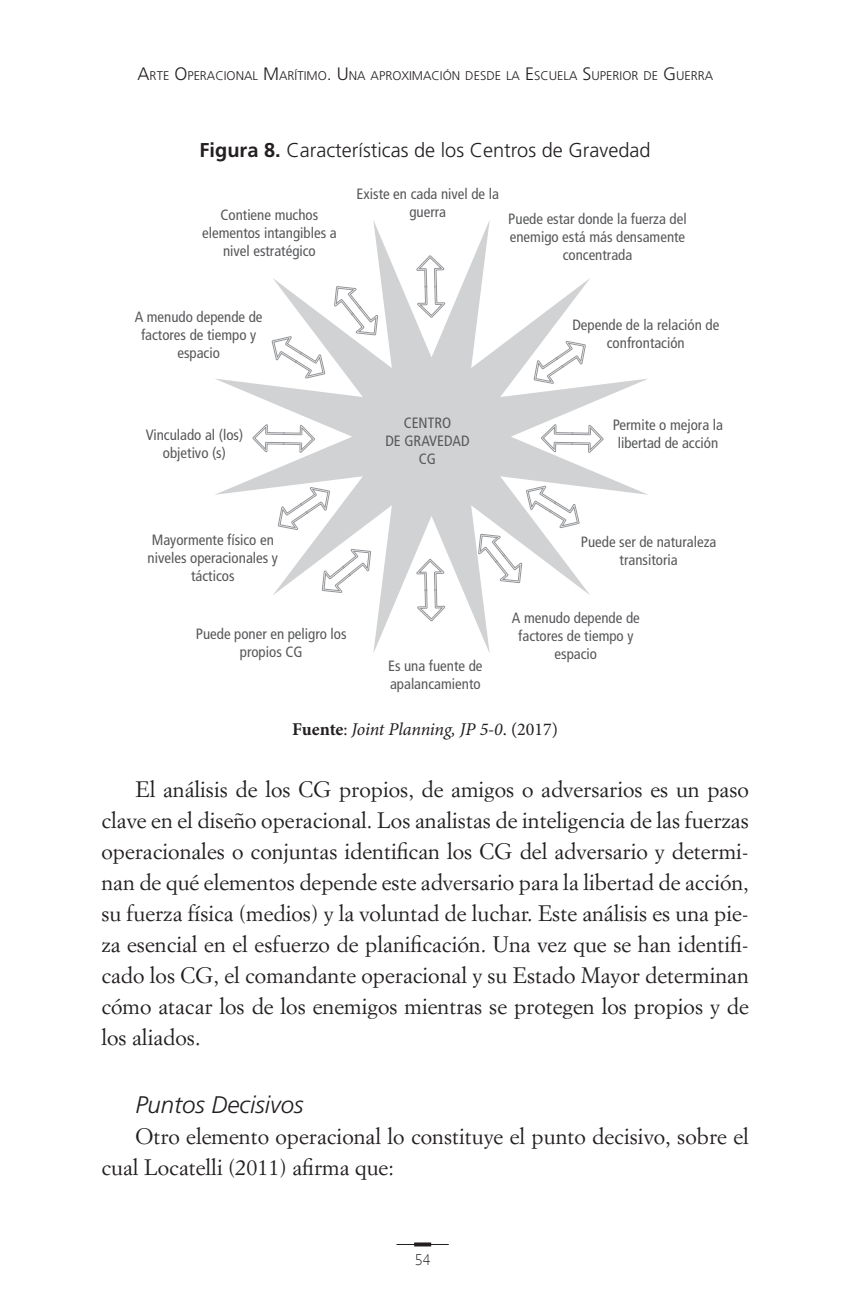
<style>
.page{position:relative;width:851px;height:1304px;background:#fff}
.page>*{position:absolute;margin:0;border:0;box-sizing:border-box;transform-origin:0 0}
.t1{font:italic 300 24px "Frutiger";color:#231f20}
.t2{font:22px/31px "Simoncini Garamond Std";color:#231f20;text-align:justify}
.t3{font:300 20px "Frutiger";color:#231f20}
.t4{font:italic 18px "Minion Pro";letter-spacing:-.015em;color:#231f20}
.t5{font:200 16px "Seravek";color:#231f20}
.t6{font:condensed 15px/17.8px "Frutiger";color:#57585a;text-align:center}
.t7{font:300 12.6px "Frutiger";color:#231f20}
.s1{font-size:18px}
.s2{font-weight:700}
.s3{font-weight:700;font-style:normal}
.s4{font-style:normal}
</style>
<div class="page">
<hr style="left:396px;top:1244px;width:52px;height:1px;background:#231f20">
<svg style="left:414px;top:1242px;width:17px;height:4px"></svg>
<svg style="left:215px;top:220px;width:433px;height:433px"></svg>
<svg style="left:416px;top:220px;width:29px;height:162px"></svg>
<svg style="left:416px;top:494px;width:29px;height:159px"></svg>
<svg style="left:477px;top:314px;width:127px;height:269px"></svg>
<svg style="left:251px;top:287px;width:127px;height:307px"></svg>
<p class="t7" style="left:138px;top:69px;width:577px"><span class="s1">A</span>RTE <span class="s1">O</span>PERACIONAL <span class="s1">M</span>ARÍTIMO<span class="s1">. U</span>NA APROXIMACIÓN DESDE LA <span class="s1">E</span>SCUELA <span class="s1">S</span>UPERIOR DE <span class="s1">G</span>UERRA</p>
<p class="t3" style="left:199px;top:139px;width:452px"><span class="s2">Figura 8.</span> Características de los Centros de Gravedad</p>
<p class="t6" style="left:202px;top:206px;width:136px">Contiene muchos elementos intangibles a nivel estratégico</p>
<p class="t6" style="left:135px;top:308px;width:129px">A menudo depende de factores de tiempo y espacio</p>
<p class="t6" style="left:356px;top:185px;width:144px">Existe en cada nivel de la guerra</p>
<p class="t6" style="left:508px;top:210px;width:180px">Puede estar donde la fuerza del enemigo está más densamente concentrada</p>
<p class="t6" style="left:572px;top:316px;width:148px">Depende de la relación de confrontación</p>
<p class="t6" style="left:146px;top:426px;width:99px">Vinculado al (los) objetivo (s)</p>
<p class="t6" style="left:385px;top:414px;width:86px">CENTRO<br>DE GRAVEDAD<br>CG</p>
<p class="t6" style="left:612px;top:416px;width:112px">Permite o mejora la libertad de acción</p>
<p class="t6" style="left:148px;top:531px;width:132px">Mayormente físico en niveles operacionales y tácticos</p>
<p class="t6" style="left:196px;top:625px;width:152px">Puede poner en peligro los propios CG</p>
<p class="t6" style="left:388px;top:657px;width:96px;text-align:left">Es una fuente de apalancamiento</p>
<p class="t6" style="left:580px;top:533px;width:137px">Puede ser de naturaleza transitoria</p>
<p class="t6" style="left:512px;top:609px;width:129px">A menudo depende de factores de tiempo y espacio</p>
<p class="t4" style="left:292px;top:719px;width:267px"><span class="s3">Fuente</span><span class="s4">:</span> Joint Planning, JP 5-0<span class="s4">. (2017)</span></p>
<p class="t2" style="left:101px;top:774px;width:649px;text-indent:34px">El análisis de los CG propios, de amigos o adversarios es un paso clave en el diseño operacional. Los analistas de inteligencia de las fuerzas operacionales o conjuntas identifican los CG del adversario y determi&shy;nan de qué elementos depende este adversario para la libertad de acción, su fuerza física (medios) y la voluntad de luchar. Este análisis es una pie&shy;za esencial en el esfuerzo de planificación. Una vez que se han identifi&shy;cado los CG, el comandante operacional y su Estado Mayor determinan cómo atacar los de los enemigos mientras se protegen los propios y de los aliados.</p>
<p class="t1" style="left:135px;top:1091px;width:170px">Puntos Decisivos</p>
<p class="t2" style="left:101px;top:1120px;width:648px;text-indent:34px">Otro elemento operacional lo constituye el punto decisivo, sobre el cual Locatelli (2011) afirma que:</p>
<p class="t5" style="left:415px;top:1250px;width:17px">54</p>
</div>
